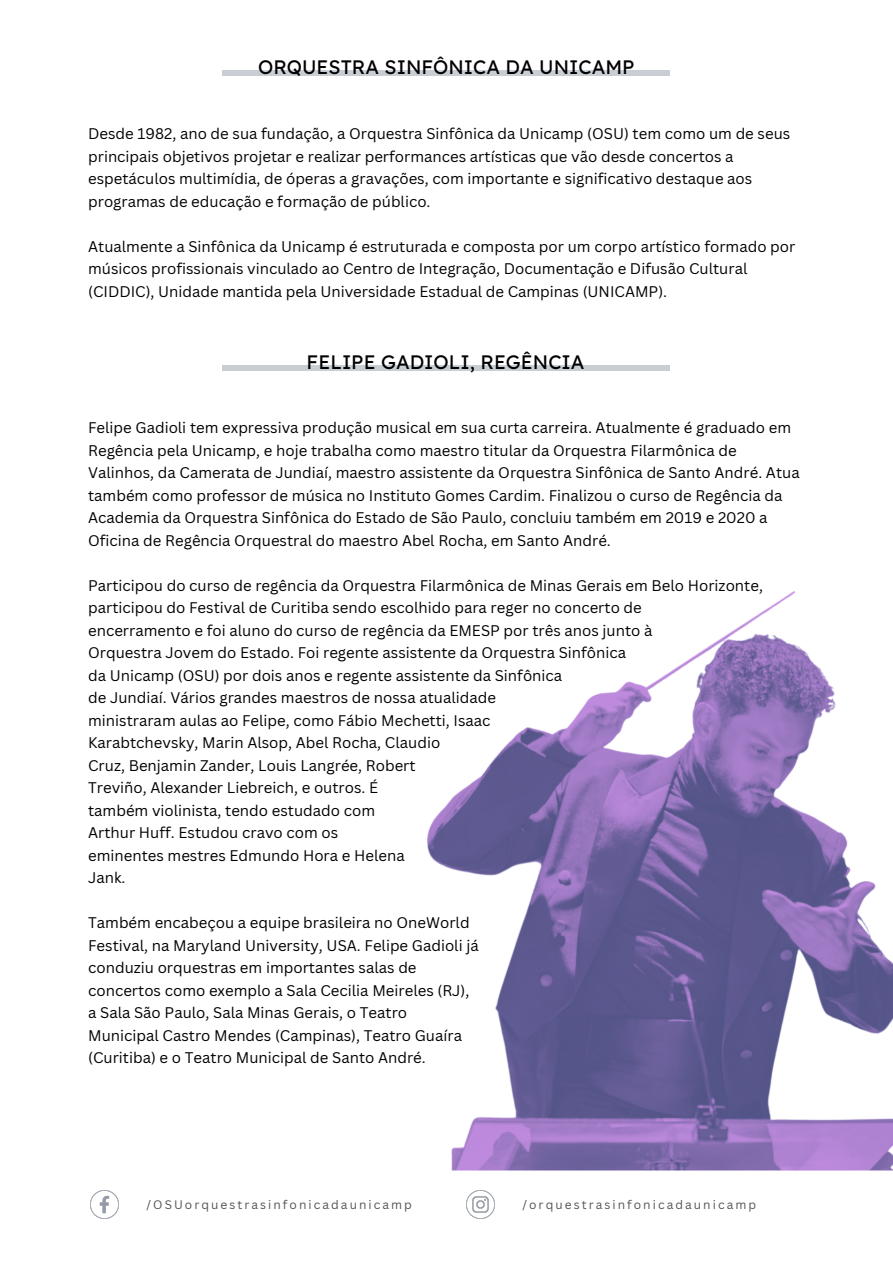
<style>
.page{position:relative;width:893px;height:1264px;background:#fff}
.page>*{position:absolute;margin:0;border:0;box-sizing:border-box;transform-origin:0 0}
.t1{font:19.5px "Lexend Deca";color:#000}
.t2{font:15px/22.5px "Canva Sans";color:#000}
.t3{font:12px "Canva Sans";letter-spacing:.17em;color:#545454}
</style>
<div class="page">
<img style="left:427px;top:591px;width:465px;height:580px">
<img style="left:90px;top:1190px;width:28px;height:28px">
<img style="left:466px;top:1190px;width:28px;height:28px">
<div style="left:223px;top:71px;width:447px;height:5px;background:#c9cdd4"></div>
<div style="left:222px;top:366px;width:447px;height:5px;background:#c9cdd4"></div>
<p class="t1" style="left:258px;top:54px;width:378px">ORQUESTRA SINFÔNICA DA UNICAMP</p>
<p class="t2" style="left:88px;top:122px;width:703px">Desde 1982, ano de sua fundação, a Orquestra Sinfônica da Unicamp (OSU) tem como um de seus principais objetivos projetar e realizar performances artísticas que vão desde concertos a espetáculos multimídia, de óperas a gravações, com importante e significativo destaque aos programas de educação e formação de público.</p>
<p class="t2" style="left:88px;top:235px;width:708px">Atualmente a Sinfônica da Unicamp é estruturada e composta por um corpo artístico formado por músicos profissionais vinculado ao Centro de Integração, Documentação e Difusão Cultural (CIDDIC), Unidade mantida pela Universidade Estadual de Campinas (UNICAMP).</p>
<p class="t1" style="left:306px;top:349px;width:279px">FELIPE GADIOLI, REGÊNCIA</p>
<p class="t2" style="left:88px;top:416px;width:713px">Felipe Gadioli tem expressiva produção musical em sua curta carreira. Atualmente é graduado em Regência pela Unicamp, e hoje trabalha como maestro titular da Orquestra Filarmônica de Valinhos, da Camerata de Jundiaí, maestro assistente da Orquestra Sinfônica de Santo André. Atua também como professor de música no Instituto Gomes Cardim. Finalizou o curso de Regência da Academia da Orquestra Sinfônica do Estado de São Paulo, concluiu também em 2019 e 2020 a Oficina de Regência Orquestral do maestro Abel Rocha, em Santo André.</p>
<p class="t2" style="left:88px;top:574px;width:676px">Participou do curso de regência da Orquestra Filarmônica de Minas Gerais em Belo Horizonte, participou do Festival de Curitiba sendo escolhido para reger no concerto de</p>
<p class="t2" style="left:88px;top:619px;width:566px">encerramento e foi aluno do curso de regência da EMESP por três anos junto à</p>
<p class="t2" style="left:88px;top:641px;width:539px">Orquestra Jovem do Estado. Foi regente assistente da Orquestra Sinfônica</p>
<p class="t2" style="left:88px;top:663px;width:475px">da Unicamp (OSU) por dois anos e regente assistente da Sinfônica</p>
<p class="t2" style="left:88px;top:686px;width:409px">de Jundiaí. Vários grandes maestros de nossa atualidade</p>
<p class="t2" style="left:88px;top:708px;width:404px">ministraram aulas ao Felipe, como Fábio Mechetti, Isaac</p>
<p class="t2" style="left:88px;top:731px;width:353px">Karabtchevsky, Marin Alsop, Abel Rocha, Claudio</p>
<p class="t2" style="left:88px;top:753px;width:329px">Cruz, Benjamin Zander, Louis Langrée, Robert</p>
<p class="t2" style="left:88px;top:776px;width:291px">Treviño, Alexander Liebreich, e outros. É</p>
<p class="t2" style="left:88px;top:798px;width:288px">também violinista, tendo estudado com</p>
<p class="t2" style="left:88px;top:821px;width:252px">Arthur Huff. Estudou cravo com os</p>
<p class="t2" style="left:88px;top:843px;width:318px">eminentes mestres Edmundo Hora e Helena</p>
<p class="t2" style="left:88px;top:866px;width:39px">Jank.</p>
<p class="t2" style="left:88px;top:911px;width:383px">Também encabeçou a equipe brasileira no OneWorld</p>
<p class="t2" style="left:88px;top:933px;width:392px">Festival, na Maryland University, USA. Felipe Gadioli já</p>
<p class="t2" style="left:88px;top:956px;width:330px">conduziu orquestras em importantes salas de</p>
<p class="t2" style="left:88px;top:978px;width:383px">concertos como exemplo a Sala Cecilia Meireles (RJ),</p>
<p class="t2" style="left:88px;top:1001px;width:320px">a Sala São Paulo, Sala Minas Gerais, o Teatro</p>
<p class="t2" style="left:88px;top:1023px;width:375px">Municipal Castro Mendes (Campinas), Teatro Guaíra</p>
<p class="t2" style="left:88px;top:1046px;width:339px">(Curitiba) e o Teatro Municipal de Santo André.</p>
<p class="t3" style="left:147px;top:1195px;width:267px">/OSUorquestrasinfonicadaunicamp</p>
<p class="t3" style="left:522px;top:1195px;width:235px">/orquestrasinfonicadaunicamp</p>
</div>
